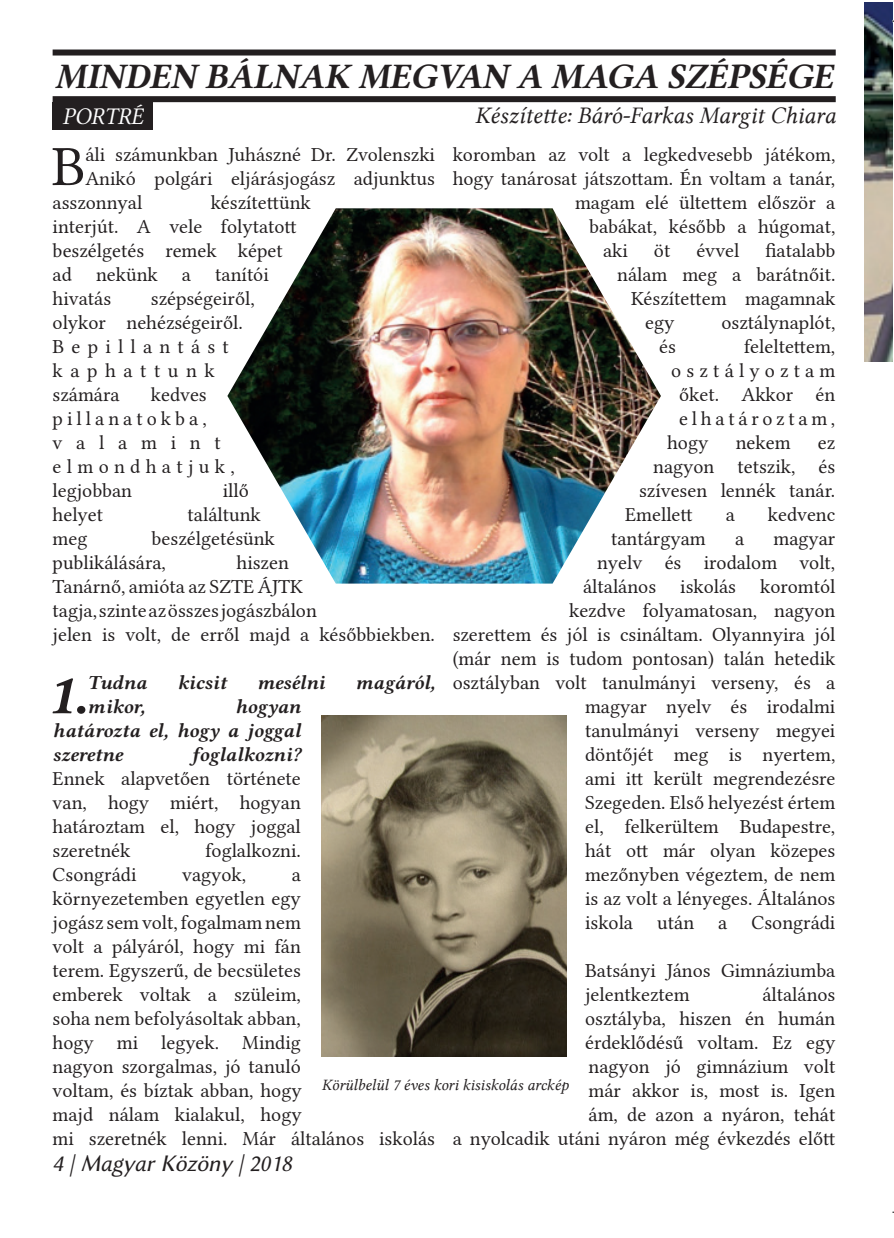
<style>
.page{position:relative;width:894px;height:1238px;background:#fff}
.page>*{position:absolute;margin:0;border:0;box-sizing:border-box;transform-origin:0 0}
.t1{font:57px "Lin Libertine BI2";color:#231f20}
.t2{font:57px "Lin Libertine 2";color:#231f20}
.t3{font:36px "Lin Libertine BI2";color:#231f20}
.t4{font:24px "Lin Libertine I";color:#231f20}
.t5{font:24px "Lin Biolinum I";color:#231f20}
.t6{font:24px "Lin Libertine I2";letter-spacing:.005em;color:#fff}
.t7{font:20px/24px "Lin Libertine";color:#231f20}
.t8{font:20px/24px "Lin Libertine 2";color:#231f20;text-align:right}
.t9{font:20px/24px "Lin Libertine BI2";color:#231f20;text-align:justify}
.t10{font:20px/24px "Lin Libertine 2";letter-spacing:.36em;color:#231f20}
.t11{font:20px/24px "Lin Libertine 2";letter-spacing:.2em;color:#231f20}
.t12{font:20px/24px "Lin Libertine";letter-spacing:.265em;color:#231f20}
.t13{font:20px/24px "Lin Libertine 2";letter-spacing:.185em;color:#231f20}
.t14{font:20px "Lin Libertine 2";letter-spacing:.26em;color:#231f20}
.t15{font:16px "Lin Libertine I";color:#231f20}
</style>
<div class="page">
<div style="left:53px;top:50px;width:782px;height:6px;background:#231f20"></div>
<div style="left:53px;top:96px;width:782px;height:6px;background:#231f20"></div>
<div style="left:53px;top:102px;width:100px;height:28px;background:#231f20"></div>
<img style="left:227px;top:208px;width:433px;height:375px">
<img style="left:321px;top:716px;width:245px;height:340px">
<img style="left:864px;top:2px;width:28px;height:359px">
<h2 class="t3" style="left:55px;top:51px;width:779px">MINDEN BÁLNAK MEGVAN A MAGA SZÉPSÉGE</h2>
<p class="t6" style="left:63px;top:102px;width:82px">PORTRÉ</p>
<p class="t4" style="left:475px;top:102px;width:362px">Készítette: Báró-Farkas Margit Chiara</p>
<h1 class="t2" style="left:52px;top:121px;width:35px">B</h1>
<p class="t7" style="left:85px;top:140px;width:351px">áli számunkban Juhászné Dr. Zvolenszki</p>
<p class="t7" style="left:452px;top:140px;width:384px">koromban az volt a legkedvesebb játékom,</p>
<p class="t7" style="left:452px;top:164px;width:384px">hogy tanárosat játszottam. Én voltam a tanár,</p>
<p class="t7" style="left:575px;top:188px;width:262px">magam elé ültettem először a</p>
<p class="t7" style="left:589px;top:212px;width:248px">babákat, később a húgomat,</p>
<p class="t7" style="left:603px;top:236px;width:26px">aki</p>
<p class="t7" style="left:653px;top:236px;width:18px">öt</p>
<p class="t7" style="left:696px;top:236px;width:45px">évvel</p>
<p class="t7" style="left:765px;top:236px;width:71px">fiatalabb</p>
<p class="t7" style="left:617px;top:260px;width:220px">nálam meg a barátnőit.</p>
<p class="t7" style="left:631px;top:284px;width:206px">Készítettem magamnak</p>
<p class="t7" style="left:645px;top:308px;width:31px">egy</p>
<p class="t7" style="left:721px;top:308px;width:115px">osztálynaplót,</p>
<p class="t7" style="left:659px;top:332px;width:18px">és</p>
<p class="t7" style="left:743px;top:332px;width:93px">feleltettem,</p>
<p class="t14" style="left:671px;top:354px;width:166px">osztályoztam</p>
<p class="t7" style="left:679px;top:380px;width:158px">őket. Akkor én</p>
<p class="t13" style="left:667px;top:404px;width:170px;text-indent:12px">elhatároztam, hogy</p>
<p class="t7" style="left:85px;top:164px;width:351px">Anikó polgári eljárásjogász adjunktus</p>
<p class="t7" style="left:53px;top:188px;width:91px">asszonnyal</p>
<p class="t7" style="left:53px;top:188px;width:260px;text-indent:158px">készítettünk interjút. A vele folytatott</p>
<p class="t8" style="left:53px;top:236px;width:232px">beszélgetés remek képet</p>
<p class="t7" style="left:53px;top:260px;width:218px">ad nekünk a tanítói hivatás</p>
<p class="t7" style="left:53px;top:284px;width:204px;text-indent:98px">szépségeiről, olykor nehézségeiről.</p>
<p class="t10" style="left:53px;top:332px;width:178px">Bepillantást kaphattunk számára</p>
<p class="t11" style="left:53px;top:380px;width:170px;text-indent:98px">kedves pillanatokba, valamint</p>
<p class="t12" style="left:53px;top:452px;width:184px">elmondhatjuk, legjobban</p>
<p class="t8" style="left:735px;top:428px;width:56px">nekem</p>
<p class="t8" style="left:653px;top:428px;width:184px">ez<br>nagyon tetszik, és</p>
<p class="t7" style="left:625px;top:476px;width:212px;text-indent:14px">szívesen lennék tanár.<br>Emellett</p>
<p class="t7" style="left:223px;top:476px;width:28px">illő</p>
<p class="t7" style="left:725px;top:500px;width:11px">a</p>
<p class="t7" style="left:767px;top:500px;width:69px">kedvenc</p>
<p class="t8" style="left:53px;top:500px;width:52px">helyet</p>
<p class="t8" style="left:187px;top:500px;width:75px">találtunk</p>
<p class="t7" style="left:53px;top:524px;width:36px">meg</p>
<p class="t7" style="left:151px;top:524px;width:125px">beszélgetésünk</p>
<p class="t8" style="left:53px;top:548px;width:115px">publikálására,</p>
<p class="t8" style="left:236px;top:548px;width:54px">hiszen</p>
<p class="t7" style="left:53px;top:572px;width:384px">Tanárnő, amióta az SZTE ÁJTK<br>tagja, szinte az összes jogászbálon<br>jelen is volt, de erről majd a későbbiekben.</p>
<h1 class="t1" style="left:45px;top:655px;width:44px">1.</h1>
<p class="t9" style="left:88px;top:670px;width:61px">Tudna</p>
<p class="t9" style="left:177px;top:670px;width:51px">kicsit</p>
<p class="t9" style="left:257px;top:670px;width:69px">mesélni</p>
<p class="t9" style="left:355px;top:670px;width:81px">magáról,</p>
<p class="t8" style="left:611px;top:524px;width:96px">tantárgyam</p>
<p class="t8" style="left:734px;top:524px;width:11px">a</p>
<p class="t8" style="left:597px;top:524px;width:240px">magyar<br>nyelv és irodalom volt,</p>
<p class="t7" style="left:452px;top:572px;width:384px;text-align:right">általános iskolás koromtól<br>kezdve folyamatosan, nagyon<br>szerettem és jól is csináltam. Olyannyira jól</p>
<p class="t8" style="left:452px;top:644px;width:384px">(már nem is tudom pontosan) talán hetedik osztályban volt tanulmányi verseny, és a magyar nyelv és irodalmi<br>tanulmányi verseny megyei</p>
<p class="t7" style="left:585px;top:740px;width:252px;text-align:justify">döntőjét meg is nyertem, ami itt került megrendezésre Szegeden. Első helyezést értem el, felkerültem Budapestre, hát ott már olyan közepes mezőnyben végeztem, de nem is az volt a lényeges. Általános</p>
<p class="t8" style="left:585px;top:908px;width:252px">iskola után a Csongrádi</p>
<p class="t7" style="left:585px;top:956px;width:252px">Batsányi János Gimnáziumba jelentkeztem</p>
<p class="t9" style="left:53px;top:694px;width:250px;text-indent:182px">hogyan határozta el, hogy a joggal szeretne</p>
<p class="t9" style="left:88px;top:694px;width:59px">mikor,</p>
<p class="t9" style="left:191px;top:742px;width:111px">foglalkozni?</p>
<p class="t7" style="left:53px;top:764px;width:250px">Ennek alapvetően története</p>
<p class="t8" style="left:53px;top:788px;width:250px">van, hogy miért, hogyan</p>
<p class="t7" style="left:53px;top:812px;width:250px">határoztam el, hogy joggal szeretnék</p>
<p class="t7" style="left:205px;top:836px;width:97px">foglalkozni.</p>
<p class="t8" style="left:53px;top:860px;width:85px">Csongrádi</p>
<p class="t8" style="left:182px;top:860px;width:65px">vagyok,</p>
<p class="t8" style="left:291px;top:860px;width:11px">a</p>
<p class="t7" style="left:53px;top:884px;width:250px;text-align:justify">környezetemben egyetlen egy jogász sem volt, fogalmam nem volt a pályáról, hogy mi fán terem. Egyszerű, de becsületes emberek voltak a szüleim, soha nem befolyásoltak abban,</p>
<p class="t8" style="left:53px;top:1028px;width:250px">hogy mi legyek. Mindig</p>
<p class="t7" style="left:53px;top:1052px;width:250px;text-align:justify">nagyon szorgalmas, jó tanuló voltam, és bíztak abban, hogy majd nálam kialakul, hogy</p>
<p class="t8" style="left:53px;top:1124px;width:384px">mi szeretnék lenni. Már általános iskolás</p>
<p class="t7" style="left:762px;top:980px;width:75px">általános</p>
<p class="t8" style="left:585px;top:1004px;width:252px">osztályba, hiszen én humán</p>
<p class="t7" style="left:585px;top:1028px;width:252px;text-align:justify">érdeklődésű voltam. Ez egy nagyon jó gimnázium volt már akkor is, most is. Igen</p>
<p class="t8" style="left:588px;top:1100px;width:248px">ám, de azon a nyáron, tehát</p>
<p class="t7" style="left:452px;top:1124px;width:384px">a nyolcadik utáni nyáron még évkezdés előtt</p>
<p class="t15" style="left:321px;top:1076px;width:248px">Körülbelül 7 éves kori kisiskolás arckép</p>
<p class="t5" style="left:53px;top:1149px;width:240px">4 | Magyar Közöny | 2018</p>
</div>
